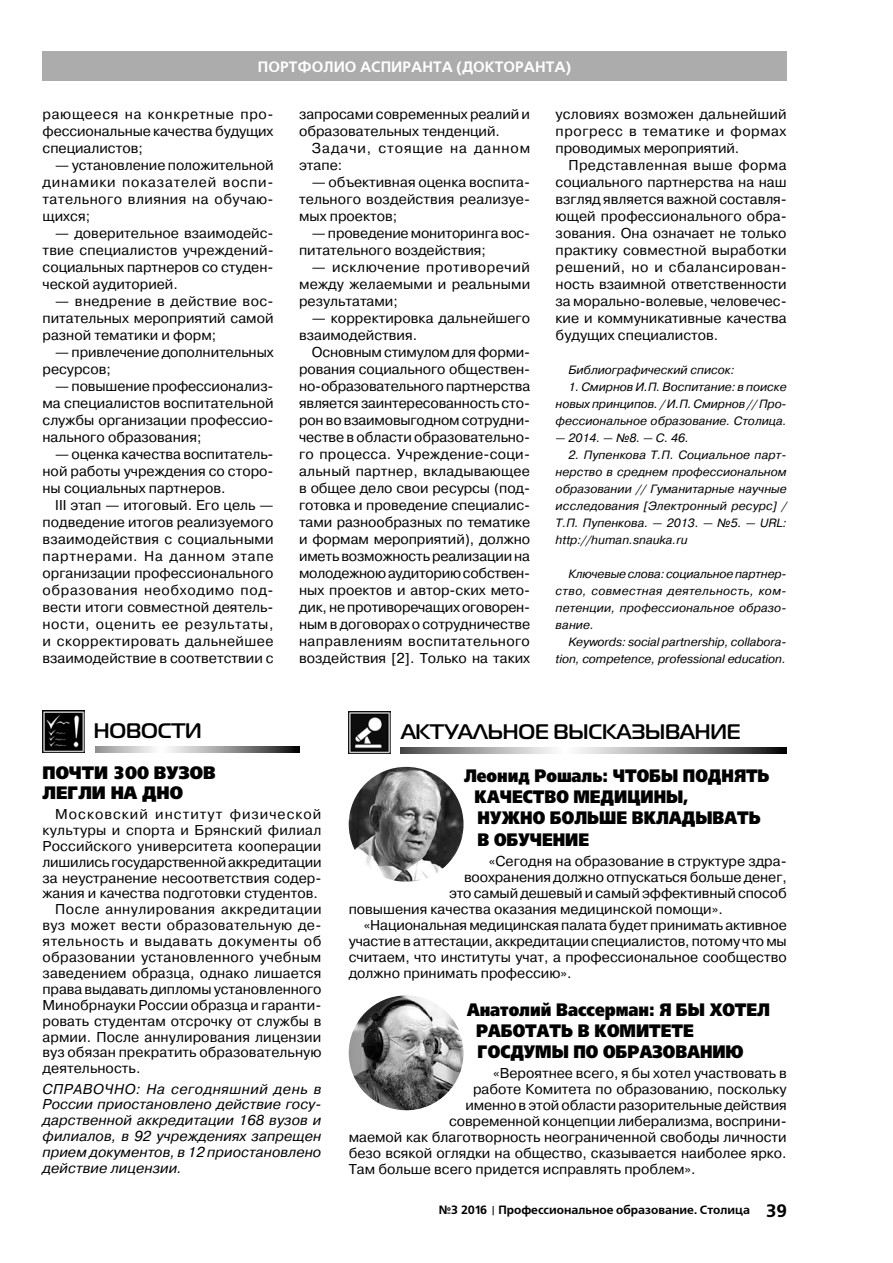
<style>
.page{position:relative;width:893px;height:1263px;background:#fff}
.page>*{position:absolute;margin:0;border:0;box-sizing:border-box;transform-origin:0 0}
.t1{font:700 21px "Magistral C";letter-spacing:-.005em;color:#000}
.t2{font:18px/21px "Free Set Black C";color:#000;scale:.85 1}
.t3{font:18px/19.5px "Free Set Black C";color:#000;scale:.9 1}
.t4{font:700 15px "Free Set C";color:#fff}
.t5{font:14.25px/17px "Pragmatica C";color:#000;text-align:justify}
.t6{font:italic 14.25px/15.9px "Pragmatica C";letter-spacing:.005em;color:#000;text-align:justify}
.t7{font:14.25px "Pragmatica C";letter-spacing:.02em;color:#000}
.t8{font:14.25px "Pragmatica C";letter-spacing:.03em;color:#000}
.t9{font:14.25px "Pragmatica C";letter-spacing:.04em;color:#000}
.t10{font:14.25px/17px "Pragmatica C";letter-spacing:.065em;color:#000}
.t11{font:14.25px "Pragmatica C";letter-spacing:.07em;color:#000}
.t12{font:italic 12px/17px "Pragmatica C";color:#000;text-align:justify}
.t13{font:700 12px "Free Set C";color:#000}
.s1{font-size:18px}
</style>
<div class="page">
<div style="left:43px;top:51px;width:744px;height:30px;background:#acacac"></div>
<svg style="left:95px;top:747px;width:204px;height:5px"></svg>
<img style="left:42px;top:710px;width:43px;height:43px">
<svg style="left:400px;top:748px;width:387px;height:6px;background:#989898"></svg>
<img style="left:348px;top:711px;width:43px;height:43px">
<img style="left:349px;top:767px;width:115px;height:115px;border-radius:50%">
<img style="left:349px;top:995px;width:115px;height:115px;border-radius:50%">
<p class="t4" style="left:258px;top:58px;width:315px">Портфолио аспиранта (докторанта)</p>
<p class="t5" style="left:43px;top:106px;width:233px">рающееся на конкретные про&shy;фессиональные качества будущих специалистов;</p>
<p class="t5" style="left:43px;top:157px;width:233px;text-indent:13px">— установление положительной динамики показателей воспи&shy;тательного влияния на обучаю&shy;щихся;</p>
<p class="t5" style="left:43px;top:225px;width:233px;text-indent:13px">— доверительное взаимодейс&shy;твие специалистов учреждений&shy;социальных партнеров со студен&shy;ческой аудиторией.</p>
<p class="t5" style="left:43px;top:293px;width:233px;text-indent:13px">— внедрение в действие вос&shy;питательных мероприятий самой разной тематики и форм;</p>
<p class="t5" style="left:43px;top:344px;width:233px;text-indent:13px">— привлечение дополнительных ресурсов;</p>
<p class="t5" style="left:43px;top:378px;width:233px;text-indent:13px">— повышение профессионализ&shy;ма специалистов воспитательной службы организации профессио&shy;нального образования;</p>
<p class="t5" style="left:43px;top:446px;width:233px;text-indent:13px">— оценка качества воспитатель&shy;ной работы учреждения со сторо&shy;ны социальных партнеров.</p>
<p class="t5" style="left:43px;top:497px;width:233px;text-indent:13px">III этап — итоговый. Его цель — подведение итогов реализуемого взаимодействия с социальными партнерами. На данном этапе организации профессионального образования необходимо под&shy;вести итоги совместной деятель&shy;ности, оценить ее результаты, и скорректировать дальнейшее взаимодействие в соответствии с</p>
<p class="t5" style="left:299px;top:106px;width:233px">запросами современных реалий и образовательных тенденций.</p>
<p class="t10" style="left:299px;top:140px;width:233px;text-indent:13px">Задачи, стоящие на данном этапе:</p>
<p class="t5" style="left:299px;top:174px;width:233px;text-indent:13px">— объективная оценка воспита&shy;тельного воздействия реализуе&shy;мых проектов;</p>
<p class="t5" style="left:299px;top:225px;width:233px;text-indent:13px">— проведение мониторинга вос&shy;питательного воздействия;</p>
<p class="t5" style="left:299px;top:259px;width:233px;text-indent:13px">— исключение противоречий между желаемыми и реальными результатами;</p>
<p class="t5" style="left:299px;top:310px;width:233px;text-indent:13px">— корректировка дальнейшего взаимодействия.</p>
<p class="t5" style="left:299px;top:344px;width:233px;text-indent:13px">Основным стимулом для форми&shy;рования социального обществен&shy;но-образовательного партнерства является заинтересованность сто&shy;рон во взаимовыгодном сотрудни&shy;честве в области образовательно&shy;го процесса. Учреждение-соци&shy;альный партнер, вкладывающее в общее дело свои ресурсы (под&shy;готовка и проведение специалис&shy;тами разнообразных по тематике и формам мероприятий), должно иметь возможность реализации на молодежною аудиторию собствен&shy;ных проектов и автор-ских мето&shy;дик, не противоречащих оговорен&shy;ным в договорах о сотрудничестве направлениям воспитательного воздействия [2]. Только на таких</p>
<p class="t5" style="left:556px;top:106px;width:232px">условиях возможен дальнейший прогресс в тематике и формах проводимых мероприятий.</p>
<p class="t5" style="left:556px;top:157px;width:233px;text-indent:13px">Представленная выше форма социального партнерства на наш взгляд является важной составля&shy;ющей профессионального обра&shy;зования. Она означает не только практику совместной выработки решений, но и сбалансирован&shy;ность взаимной ответственности за морально-волевые, человечес&shy;кие и коммуникативные качества будущих специалистов.</p>
<p class="t12" style="left:568px;top:362px;width:168px">Библиографический список:</p>
<p class="t12" style="left:556px;top:379px;width:233px;text-indent:13px">1. Смирнов И.П. Воспитание: в поиске новых принципов. / И.П. Смирнов // Про&shy;фессиональное образование. Столица.</p>
<p class="t12" style="left:556px;top:430px;width:135px">— 2014. — №8. — С. 46.</p>
<p class="t12" style="left:556px;top:447px;width:233px;text-indent:13px">2. Пупенкова Т.П. Социальное парт&shy;нерство в среднем профессиональном образовании // Гуманитарные научные исследования [Электронный ресурс] / Т.П. Пупенкова. — 2013. — №5. — URL: http://human.snauka.ru</p>
<p class="t12" style="left:556px;top:566px;width:233px;text-indent:13px">Ключевые слова: социальное партнер&shy;ство, совместная деятельность, ком&shy;петенции, профессиональное образо&shy;вание.</p>
<p class="t12" style="left:556px;top:634px;width:233px;text-align:right">Keywords: social partnership, collabora&shy;tion, competence, professional education.</p>
<h1 class="t1" style="left:94px;top:718px;width:109px">НОВОСТИ</h1>
<p class="t3" style="left:43px;top:763px;width:194px">Почти 300 вузов легли на дно</p>
<p class="t11" style="left:55px;top:806px;width:268px">Московский институт физической</p>
<p class="t7" style="left:43px;top:822px;width:280px">культуры и спорта и Брянский филиал</p>
<p class="t5" style="left:43px;top:838px;width:280px">Российского университета кооперации</p>
<p class="t5" style="left:43px;top:853px;width:281px">лишились государственной аккредитации</p>
<p class="t5" style="left:43px;top:869px;width:280px">за неустранение несоответствия содер-</p>
<p class="t5" style="left:43px;top:885px;width:277px">жания и качества подготовки студентов.</p>
<p class="t8" style="left:55px;top:902px;width:268px">После аннулирования аккредитации</p>
<p class="t7" style="left:43px;top:918px;width:280px">вуз может вести образовательную де-</p>
<p class="t9" style="left:43px;top:934px;width:280px">ятельность и выдавать документы об</p>
<p class="t7" style="left:43px;top:949px;width:280px">образовании установленного учебным</p>
<p class="t5" style="left:43px;top:965px;width:280px">заведением образца, однако лишается</p>
<p class="t5" style="left:43px;top:981px;width:280px">права выдавать дипломы установленного</p>
<p class="t5" style="left:43px;top:997px;width:280px">Минобрнауки России образца и гаранти-</p>
<p class="t5" style="left:43px;top:1012px;width:280px">ровать студентам отсрочку от службы в</p>
<p class="t5" style="left:43px;top:1028px;width:280px">армии. После аннулирования лицензии</p>
<p class="t5" style="left:43px;top:1044px;width:280px">вуз обязан прекратить образовательную</p>
<p class="t5" style="left:43px;top:1060px;width:99px">деятельность.</p>
<p class="t6" style="left:43px;top:1081px;width:22px">Спра</p>
<p class="t6" style="left:83px;top:1081px;width:22px">вочно</p>
<p class="t6" style="left:43px;top:1081px;width:281px;text-indent:94px">: На сегодняшний день в России приостановлено действие госу&shy;дарственной аккредитации 168 вузов и филиалов, в 92 учреждениях запрещен прием документов, в 12 приостановлено действие лицензии.</p>
<h1 class="t1" style="left:401px;top:719px;width:280px">Актуально е высказывани</h1>
<h1 class="t1" style="left:727px;top:719px;width:15px">е</h1>
<p class="t2" style="left:475px;top:766px;width:349px;text-indent:-10px">Леонид Рошаль: Чтобы поднять качество медицины,<br>нужно больше вкладывать в обучение</p>
<p class="t5" style="left:489px;top:853px;width:299px">«Сегодня на образование в структуре здра-</p>
<p class="t5" style="left:464px;top:869px;width:324px">воохранения должно отпускаться больше денег,</p>
<p class="t5" style="left:449px;top:885px;width:339px">это самый дешевый и самый эффективный способ</p>
<p class="t5" style="left:349px;top:901px;width:376px">повышения качества оказания медицинской помощи».</p>
<p class="t5" style="left:364px;top:917px;width:424px">«Национальная медицинская палата будет принимать активное</p>
<p class="t5" style="left:349px;top:933px;width:440px">участие в аттестации, аккредитации специалистов, потому что мы</p>
<p class="t5" style="left:349px;top:949px;width:439px">считаем, что институты учат, а профессиональное сообщество</p>
<p class="t5" style="left:349px;top:965px;width:224px">должно принимать профессию».</p>
<p class="t2" style="left:476px;top:999px;width:347px;text-indent:-9px">Анатолий Вассерман: Я бы хотел работать в комитете<br>Госдумы по образованию</p>
<p class="t5" style="left:493px;top:1065px;width:295px">«Вероятнее всего, я бы хотел участвовать в</p>
<p class="t5" style="left:473px;top:1081px;width:315px">работе Комитета по образованию, поскольку</p>
<p class="t5" style="left:466px;top:1097px;width:323px">именно в этой области разорительные действия</p>
<p class="t5" style="left:449px;top:1113px;width:339px">современной концепции либерализма, восприни-</p>
<p class="t5" style="left:349px;top:1129px;width:439px">маемой как благотворность неограниченной свободы личности</p>
<p class="t5" style="left:349px;top:1145px;width:439px">безо всякой оглядки на общество, сказывается наиболее ярко.</p>
<p class="t5" style="left:349px;top:1161px;width:348px">Там больше всего придется исправлять проблем».</p>
<p class="t13" style="left:439px;top:1203px;width:348px">№3 2016 Профессиональное образование. Столица <span class="s1">39</span></p>
</div>
